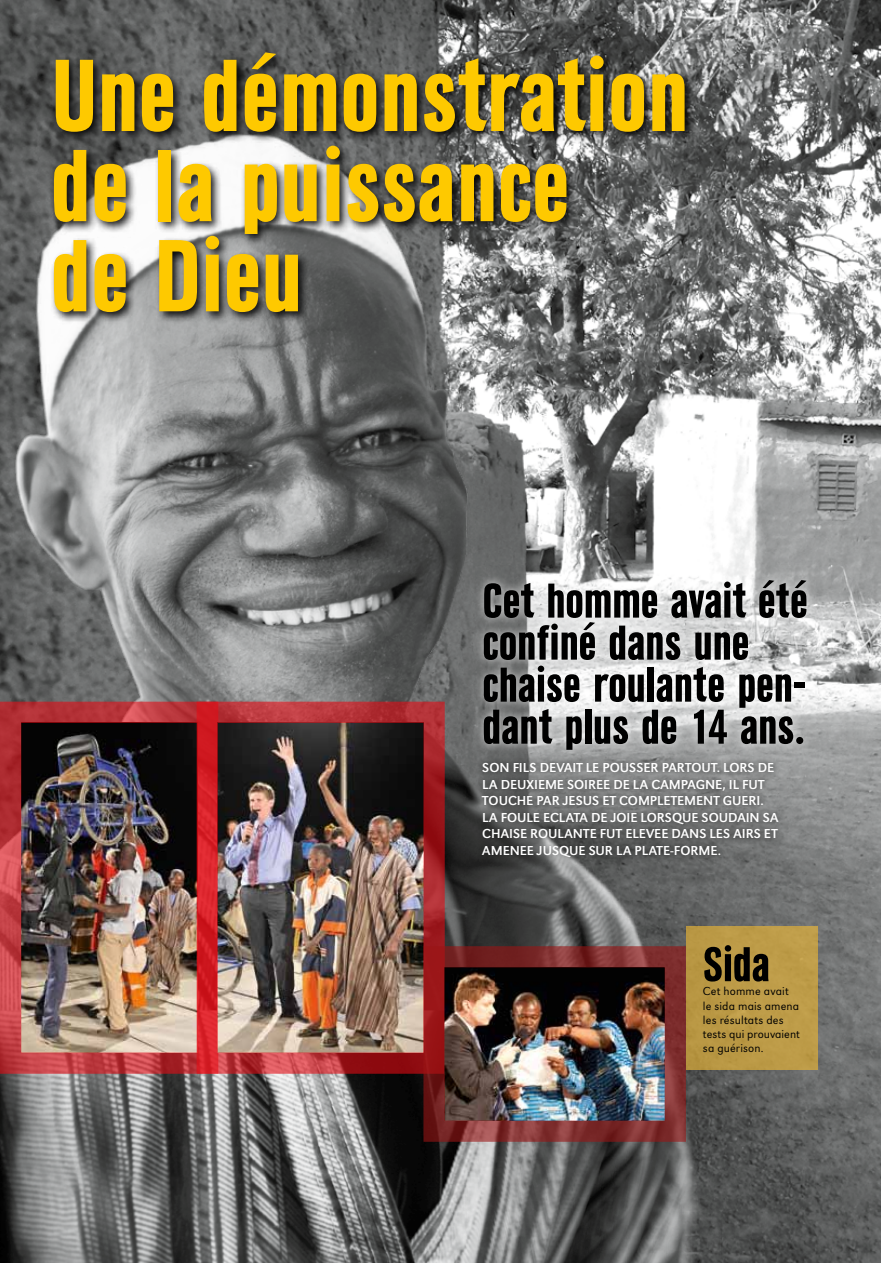
<style>
.page{position:relative;width:881px;height:1263px;background:#fff}
.page>*{position:absolute;margin:0;border:0;box-sizing:border-box;transform-origin:0 0}
.t1{font:106.8px/90.2px "URW Grotesk TOT Bol Con";color:#fec900}
.t2{font:51px/42px "URW Grotesk TOT Bol Con";letter-spacing:-.01em;color:#000}
.t3{font:13.5px/16.5px "URW Grotesk TOT";letter-spacing:-.005em;color:#fff}
.t4{font:300 12px/14.2px "URW Grotesk TOT";letter-spacing:.01em;color:#000}
</style>
<div class="page">
<img style="left:0;top:0;width:880px;height:1263px">
<img style="left:0;top:107px;width:720px;height:1156px">
<img style="left:0;top:700px;width:195px;height:375px">
<img style="left:195px;top:700px;width:251px;height:375px">
<div style="left:685px;top:926px;width:131px;height:143px;background:#bc9a46"></div>
<img style="left:422px;top:945px;width:265px;height:198px">
<div style="left:50px;top:49px;width:647px;height:275px;background:#000;opacity:.9"></div>
<div style="left:474px;top:571px;width:341px;height:187px;background:#fff;opacity:.75"></div>
<div style="left:475px;top:755px;width:309px;height:109px;background:#000;opacity:.75"></div>
<h1 class="t1" style="left:51px;top:53px;width:639px">Une démonstration de la puissance<br>de Dieu</h1>
<h2 class="t2" style="left:482px;top:581px;width:327px">Cet homme avait été confiné dans une chaise roulante pen&shy;dant plus de 14 ans.</h2>
<p class="t3" style="left:482px;top:759px;width:297px">SON FILS DEVAIT LE POUSS ER PARTOUT. LORS DE LA DEUXIEME SOIREE DE LA CAMPAGNE, IL FUT TOUCHE PAR JESUS ET COMPLETEMENT GUERI.<br>LA FOULE ECLATA DE JOIE LORSQUE SOUDAIN SA CHAISE ROULANTE FUT ELEVEE DANS LES AIRS ET AMENEE JUSQUE SUR LA PLATE-FORME.</p>
<h2 class="t2" style="left:702px;top:944px;width:69px">Sida</h2>
<p class="t4" style="left:702px;top:984px;width:98px">Cet homme avait le sida mais amena les résultats des tests qui prouvaient sa guérison.</p>
</div>
